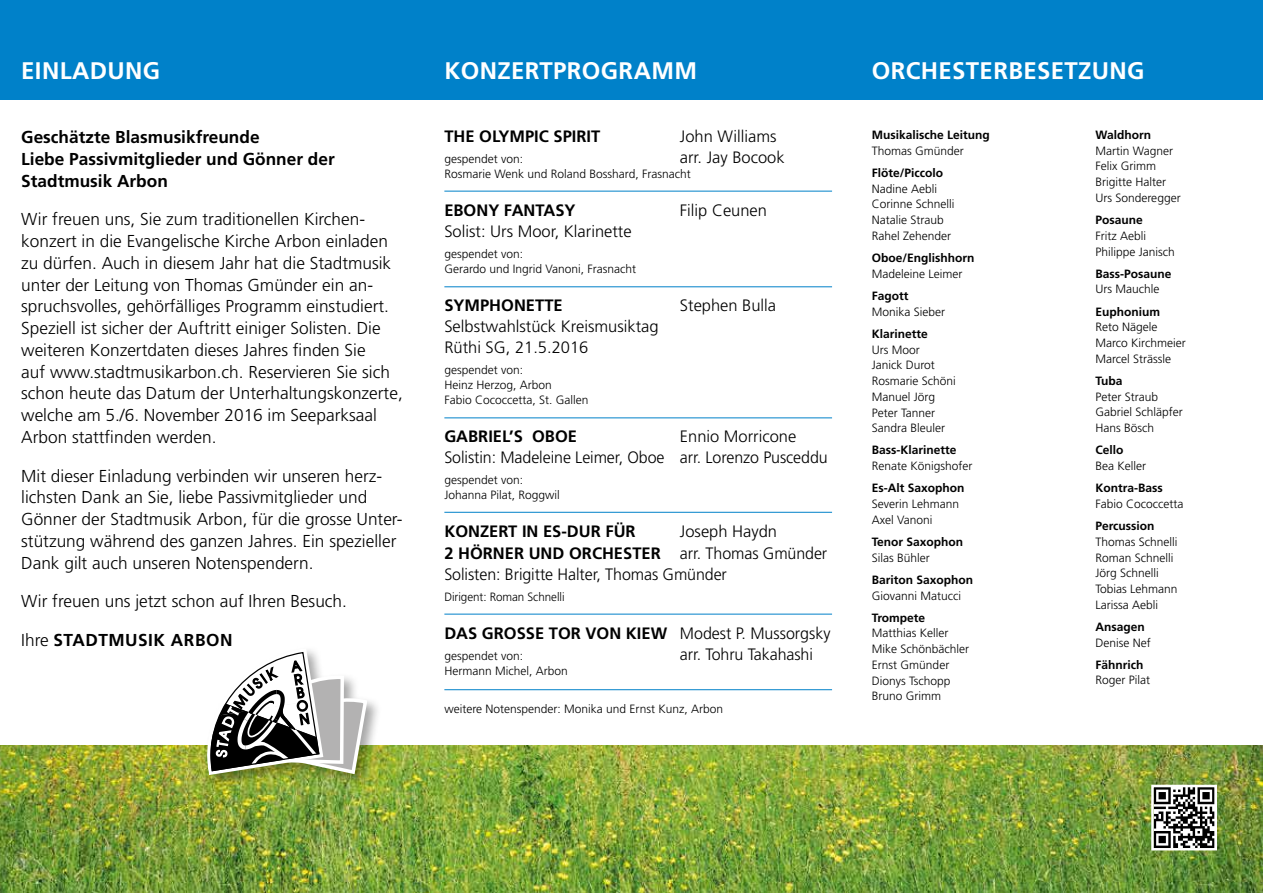
<style>
.page{position:relative;width:1263px;height:893px;background:#fff}
.page>*{position:absolute;margin:0;border:0;box-sizing:border-box;transform-origin:0 0}
.t1{font:700 24px "Frutiger LT";letter-spacing:.015em;color:#fff}
.t2{font:300 17.25px/21.8px "Frutiger LT";color:#000}
.t3{font:700 17.25px/21.8px "Frutiger LT";color:#000}
.t4{font:700 17.25px "Frutiger LT";letter-spacing:.03em;color:#000}
.t5{font:300 16.5px/21px "Frutiger LT";color:#000}
.t6{font:700 16.5px "Frutiger LT";color:#000}
.t7{font:300 12px/15.8px "Frutiger LT";color:#000}
.t8{font:700 12px "Frutiger LT";color:#000}
.s1{font-weight:300}
.s2{font-weight:700}
</style>
<div class="page">
<div style="left:0;top:0;width:1263px;height:100px;background:#0081c9"></div>
<img style="left:0;top:745px;width:1263px;height:148px">
<hr style="left:444px;top:191px;width:388px;height:1px;background:#0081c9">
<hr style="left:444px;top:287px;width:388px;height:1px;background:#0081c9">
<hr style="left:444px;top:418px;width:388px;height:1px;background:#0081c9">
<hr style="left:444px;top:512px;width:388px;height:1px;background:#0081c9">
<hr style="left:444px;top:614px;width:388px;height:1px;background:#0081c9">
<hr style="left:444px;top:689px;width:388px;height:1px;background:#0081c9">
<svg style="left:1150px;top:783px;width:68px;height:69px"></svg>
<div style="left:204px;top:646px;width:178px;height:143px;background:#000;opacity:.35"></div>
<svg style="left:203px;top:646px;width:166px;height:133px"></svg>
<h1 class="t1" style="left:21px;top:57px;width:140px">EINLADUNG</h1>
<h1 class="t1" style="left:444px;top:57px;width:254px">KONZERTPROGRAMM</h1>
<h1 class="t1" style="left:872px;top:57px;width:274px">ORCHESTERBESETZUNG</h1>
<h2 class="t3" style="left:21px;top:126px;width:315px">Geschätzte Blasmusikfreunde<br>Liebe Passivmitglieder und Gönner der<br>Stadtmusik Arbon</h2>
<p class="t2" style="left:21px;top:209px;width:383px">Wir freuen uns, Sie zum traditionellen Kirchen&shy;konzert in die Evangelische Kirche Arbon einladen zu dürfen. Auch in diesem Jahr hat die Stadtmusik unter der Leitung von Thomas Gmünder ein an&shy;spruchsvolles, gehörfälliges Programm einstudiert.<br>Speziell ist sicher der Auftritt einiger Solisten. Die weiteren Konzertdaten dieses Jahres finden Sie<br>auf www.stadtmusikarbon.ch. Reservieren Sie sich schon heute das Datum der Unterhaltungskonzerte, welche am 5./6. November 2016 im Seeparksaal Arbon stattfinden werden.</p>
<p class="t2" style="left:21px;top:465px;width:383px">Mit dieser Einladung verbinden wir unseren herz&shy;lichsten Dank an Sie, liebe Passivmitglieder und Gönner der Stadtmusik Arbon, für die grosse Unter&shy;stützung während des ganzen Jahres. Ein spezieller Dank gilt auch unseren Notenspendern.</p>
<h2 class="t2" style="left:21px;top:591px;width:327px">Wir freuen uns jetzt schon auf Ihren Besuch.</h2>
<h2 class="t4" style="left:21px;top:630px;width:213px"><span class="s1">Ihre</span> STADTMUSIK ARBON</h2>
<h3 class="t6" style="left:444px;top:127px;width:157px">THE OLYMPIC SPIRIT</h3>
<h3 class="t5" style="left:680px;top:126px;width:98px">John Williams</h3>
<p class="t7" style="left:444px;top:152px;width:80px">gespendet von:</p>
<h3 class="t5" style="left:680px;top:147px;width:106px">arr. Jay Bocook</h3>
<p class="t7" style="left:444px;top:167px;width:248px">Rosmarie Wenk und Roland Bosshard, Frasnacht</p>
<h3 class="t6" style="left:444px;top:201px;width:133px">EBONY FANTASY</h3>
<h3 class="t5" style="left:680px;top:200px;width:89px">Filip Ceunen</h3>
<h3 class="t5" style="left:444px;top:221px;width:189px">Solist: Urs Moor, Klarinette</h3>
<p class="t7" style="left:444px;top:247px;width:193px;line-height:15px">gespendet von:<br>Gerardo und Ingrid Vanoni, Frasnacht</p>
<h3 class="t6" style="left:444px;top:296px;width:120px">SYMPHONETTE</h3>
<h3 class="t5" style="left:680px;top:295px;width:98px">Stephen Bulla</h3>
<h3 class="t5" style="left:444px;top:316px;width:216px">Selbstwahlstück Kreismusiktag<br>Rüthi SG, 21.5.2016</h3>
<p class="t7" style="left:444px;top:363px;width:145px;line-height:15px">gespendet von:<br>Heinz Herzog, Arbon<br>Fabio Cococcetta, St. Gallen</p>
<h3 class="t6" style="left:444px;top:427px;width:134px">GABRIEL’S OBOE</h3>
<h3 class="t5" style="left:444px;top:426px;width:385px;text-indent:236px">Ennio Morricone<br>Solistin: Madeleine Leimer, Oboe arr. Lorenzo Pusceddu</h3>
<p class="t7" style="left:444px;top:473px;width:117px;line-height:15px">gespendet von:<br>Johanna Pilat, Roggwil</p>
<h3 class="t6" style="left:444px;top:522px;width:193px">KONZERT IN ES-DUR FÜR</h3>
<h3 class="t5" style="left:444px;top:521px;width:384px;text-indent:236px">Joseph Haydn<br><span class="s2">2 HÖRNER UND ORCHESTER</span> arr. Thomas Gmünder<br>Solisten: Brigitte Halter, Thomas Gmünder</h3>
<p class="t7" style="left:444px;top:589px;width:122px">Dirigent: Roman Schnelli</p>
<h3 class="t6" style="left:444px;top:623px;width:388px">DAS GROSSE TOR VON KIEW <span class="s1">Modest P. Mussorgsky</span></h3>
<p class="t7" style="left:444px;top:648px;width:80px">gespendet von:</p>
<h3 class="t5" style="left:680px;top:643px;width:135px">arr. Tohru Takahashi</h3>
<p class="t7" style="left:444px;top:663px;width:125px">Hermann Michel, Arbon</p>
<p class="t7" style="left:444px;top:701px;width:280px">weitere Notenspender: Monika und Ernst Kunz, Arbon</p>
<p class="t8" style="left:872px;top:128px;width:120px">Musikalische Leitung</p>
<p class="t7" style="left:872px;top:143px;width:94px">Thomas Gmünder</p>
<p class="t8" style="left:872px;top:166px;width:73px">Flöte/Piccolo</p>
<p class="t7" style="left:872px;top:181px;width:84px">Nadine Aebli<br>Corinne Schnelli<br>Natalie Straub<br>Rahel Zehender</p>
<p class="t8" style="left:872px;top:251px;width:104px">Oboe/Englishhorn</p>
<p class="t7" style="left:872px;top:266px;width:92px">Madeleine Leimer</p>
<p class="t8" style="left:872px;top:289px;width:38px">Fagott</p>
<p class="t7" style="left:872px;top:304px;width:75px">Monika Sieber</p>
<p class="t8" style="left:872px;top:327px;width:58px">Klarinette</p>
<p class="t7" style="left:872px;top:342px;width:86px">Urs Moor<br>Janick Durot<br>Rosmarie Schöni<br>Manuel Jörg<br>Peter Tanner<br>Sandra Bleuler</p>
<p class="t8" style="left:872px;top:443px;width:86px">Bass-Klarinette</p>
<p class="t7" style="left:872px;top:458px;width:102px">Renate Königshofer</p>
<p class="t8" style="left:872px;top:481px;width:94px">Es-Alt Saxophon</p>
<p class="t7" style="left:872px;top:496px;width:89px">Severin Lehmann<br>Axel Vanoni</p>
<p class="t8" style="left:872px;top:535px;width:93px">Tenor Saxophon</p>
<p class="t7" style="left:872px;top:550px;width:60px">Silas Bühler</p>
<p class="t8" style="left:872px;top:572px;width:103px">Bariton Saxophon</p>
<p class="t7" style="left:872px;top:588px;width:91px">Giovanni Matucci</p>
<p class="t8" style="left:872px;top:610px;width:55px">Trompete</p>
<p class="t7" style="left:872px;top:625px;width:99px">Matthias Keller<br>Mike Schönbächler<br>Ernst Gmünder<br>Dionys Tschopp<br>Bruno Grimm</p>
<p class="t8" style="left:1095px;top:128px;width:57px">Waldhorn</p>
<p class="t7" style="left:1095px;top:143px;width:87px">Martin Wagner<br>Felix Grimm<br>Brigitte Halter<br>Urs Sonderegger</p>
<p class="t8" style="left:1095px;top:213px;width:49px">Posaune</p>
<p class="t7" style="left:1095px;top:228px;width:81px">Fritz Aebli<br>Philippe Janisch</p>
<p class="t8" style="left:1095px;top:266px;width:77px">Bass-Posaune</p>
<p class="t7" style="left:1095px;top:282px;width:66px">Urs Mauchle</p>
<p class="t8" style="left:1095px;top:304px;width:66px">Euphonium</p>
<p class="t7" style="left:1095px;top:319px;width:92px">Reto Nägele<br>Marco Kirchmeier<br>Marcel Strässle</p>
<p class="t8" style="left:1095px;top:374px;width:28px">Tuba</p>
<p class="t7" style="left:1095px;top:389px;width:89px">Peter Straub<br>Gabriel Schläpfer<br>Hans Bösch</p>
<p class="t8" style="left:1095px;top:443px;width:30px">Cello</p>
<p class="t7" style="left:1095px;top:458px;width:52px">Bea Keller</p>
<p class="t8" style="left:1095px;top:481px;width:69px">Kontra-Bass</p>
<p class="t7" style="left:1095px;top:496px;width:89px">Fabio Cococcetta</p>
<p class="t8" style="left:1095px;top:519px;width:61px">Percussion</p>
<p class="t7" style="left:1095px;top:534px;width:84px">Thomas Schnelli<br>Roman Schnelli<br>Jörg Schnelli<br>Tobias Lehmann<br>Larissa Aebli</p>
<p class="t8" style="left:1095px;top:620px;width:51px">Ansagen</p>
<p class="t7" style="left:1095px;top:635px;width:57px">Denise Nef</p>
<p class="t8" style="left:1095px;top:657px;width:49px">Fähnrich</p>
<p class="t7" style="left:1095px;top:673px;width:56px">Roger Pilat</p>
</div>
